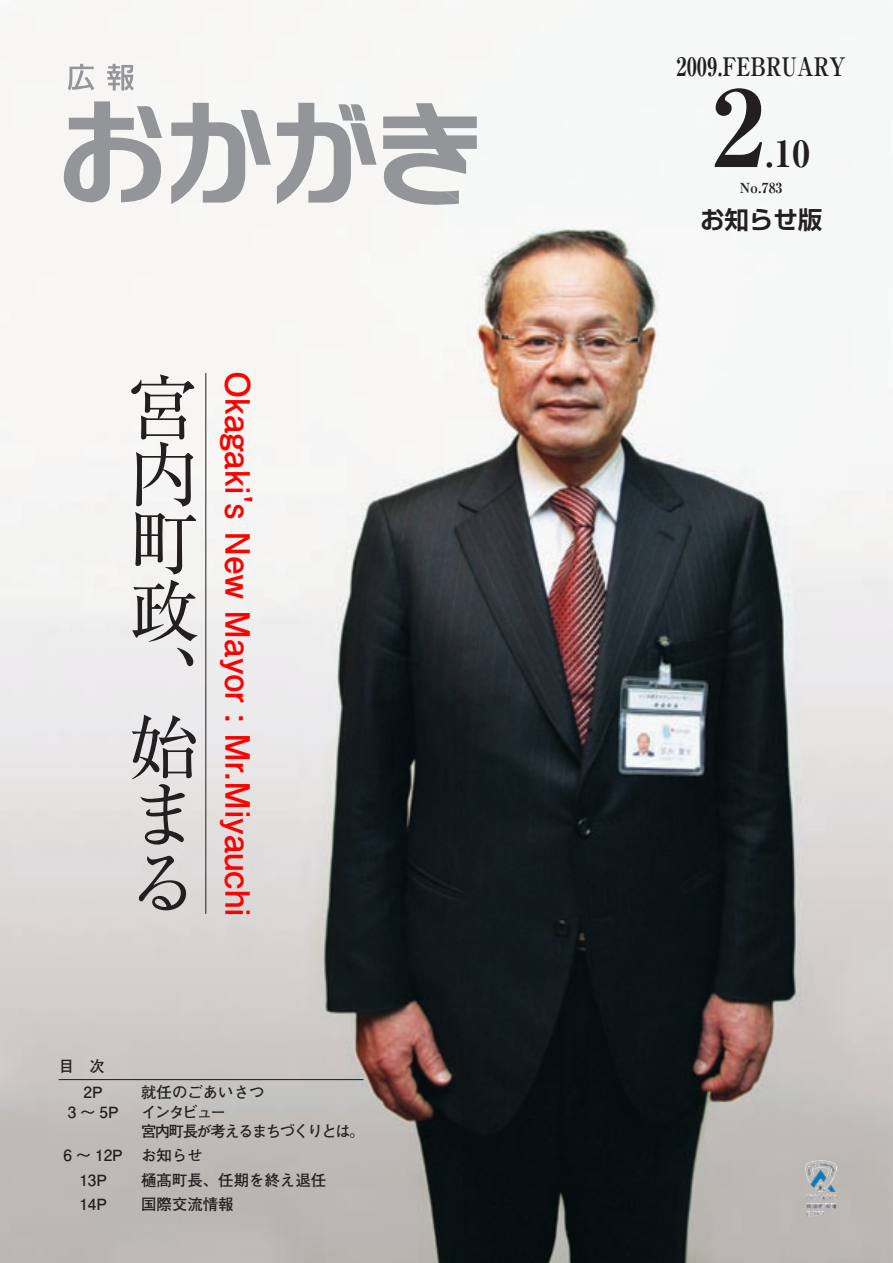
<style>
.page{position:relative;width:893px;height:1263px;background:#fff}
.page>*{position:absolute;margin:0;border:0;box-sizing:border-box;transform-origin:0 0}
.t1{font:700 expanded 105.3px "Ryumin Pro";color:#231f20}
.t2{font:70.8px/67.9px "Ryumin Pro";color:#231f20}
.t3{font:700 expanded 36.15px "Ryumin Pro";color:#231f20}
.t4{font:700 33.45px "Futo Go B101 Pro";letter-spacing:-.005em;color:#f00}
.t5{font:700 expanded 25.5px "Ryumin Pro";color:#231f20;scale:.8 1}
.t6{font:700 24.45px "Shin Go Pro De";color:#231f20}
.t7{font:700 15.45px "Futo Go B101 Pro";color:#231f20}
.t8{font:700 15.45px/24.5px "Futo Go B101 Pro";letter-spacing:-.1em;color:#231f20}
.t9{font:700 expanded 13.8px "Ryumin Pro";color:#231f20}
</style>
<div class="page">
<img style="left:0;top:63px;width:893px;height:1200px">
<svg style="left:64px;top:101px;width:98px;height:101px"></svg>
<svg style="left:171px;top:103px;width:100px;height:101px"></svg>
<svg style="left:277px;top:103px;width:99px;height:101px"></svg>
<svg style="left:383px;top:103px;width:94px;height:104px"></svg>
<svg style="left:68px;top:64px;width:26px;height:27px"></svg>
<svg style="left:107px;top:64px;width:27px;height:27px"></svg>
<img style="left:805px;top:1160px;width:32px;height:32px">
<hr style="left:59px;top:1079px;width:304px;height:1px;background:#231f20">
<hr style="left:206px;top:373px;width:1px;height:541px;background:#231f20">
<h2 class="t2" style="left:128px;top:369px;width:71px;text-align:justify">宮内町政</h2>
<h2 class="t2" style="left:128px;top:641px;width:67px">、</h2>
<h2 class="t2" style="left:128px;top:709px;width:69px">始まる</h2>
<h3 class="t4" style="left:265px;top:371px;width:547px;rotate:90deg">Okagaki s' New Mayor : Mr.Miyauchi</h3>
<p class="t7" style="left:59px;top:1054px;width:48px">目　次</p>
<p class="t7" style="left:84px;top:1080px;width:21px">P2</p>
<p class="t7" style="left:68px;top:1099px;width:52px">3 ～ P5</p>
<p class="t7" style="left:63px;top:1143px;width:61px">6 ～ 12P</p>
<p class="t7" style="left:79px;top:1167px;width:29px">13P</p>
<p class="t7" style="left:79px;top:1192px;width:29px">14P</p>
<p class="t7" style="left:141px;top:1080px;width:125px">就任のごあいさつ</p>
<p class="t7" style="left:141px;top:1099px;width:86px">インタビュー</p>
<p class="t8" style="left:141px;top:1117px;width:225px">宮内町長が考えるまちづくりとは。お知らせ</p>
<p class="t7" style="left:141px;top:1167px;width:186px">樋髙町長、任期を終え退任</p>
<p class="t7" style="left:141px;top:1192px;width:94px">国際交流情報</p>
<h3 class="t5" style="left:676px;top:46px;width:213px">2009.FEBRUARY</h3>
<h1 class="t1" style="left:712px;top:45px;width:54px">2</h1>
<h3 class="t3" style="left:765px;top:125px;width:47px">.10</h3>
<p class="t9" style="left:740px;top:177px;width:44px">No.783</p>
<h3 class="t6" style="left:700px;top:200px;width:124px">お知らせ版</h3>
</div>
